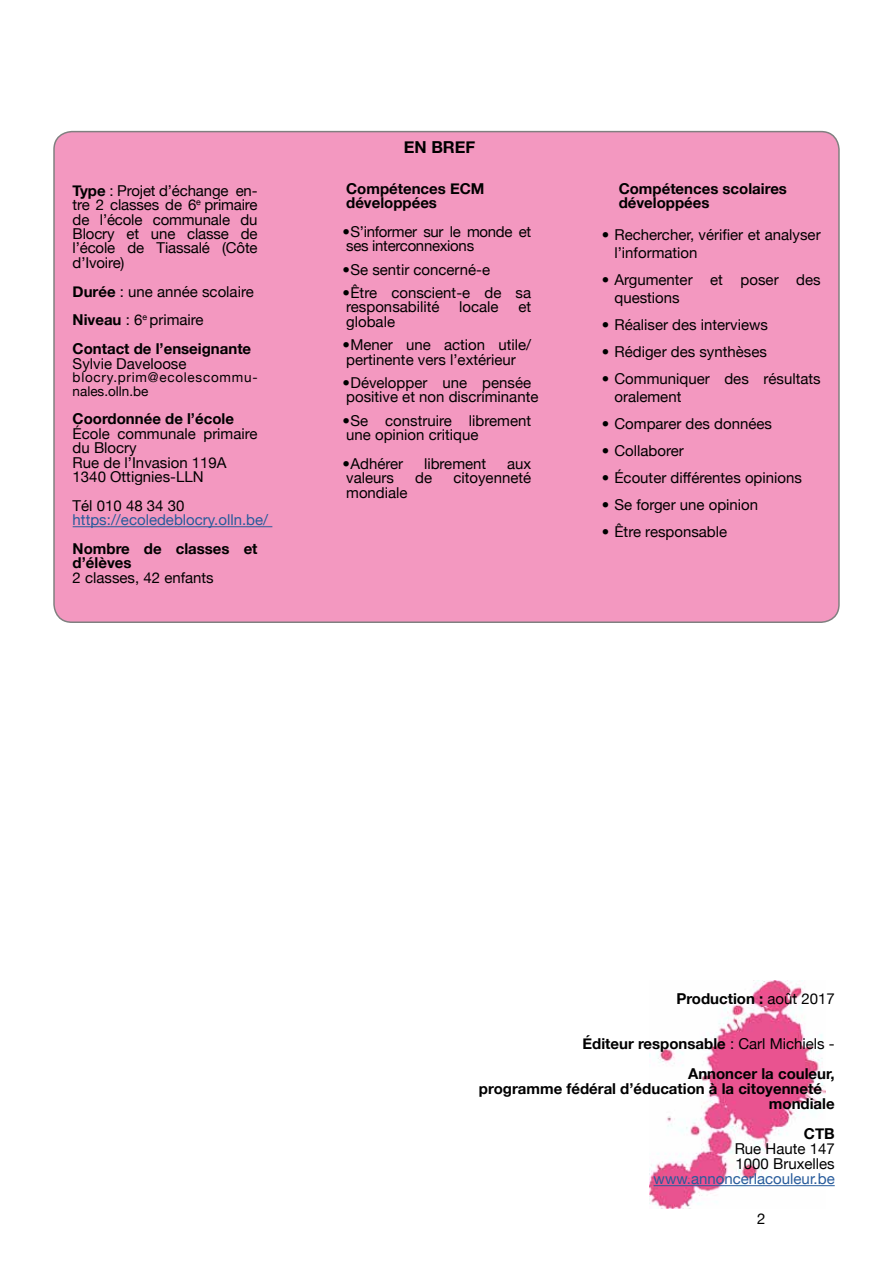
<style>
.page{position:relative;width:893px;height:1263px;background:#fff}
.page>*{position:absolute;margin:0;border:0;box-sizing:border-box;transform-origin:0 0}
.t1{font:700 16.5px "Helvetica Neue";color:#000}
.t2{font:15px/14.4px "Helvetica Neue";color:#000}
.t3{font:700 15px/14.4px "Helvetica Neue";color:#000}
.t4{font:15px "Helvetica Neue";color:#275b9b}
.t5{font:15px/14.4px "Helvetica Neue";letter-spacing:-.02em;color:#000}
.t6{font:13.5px/13.5px "Helvetica Neue";letter-spacing:.055em;color:#000}
.s1{font-weight:700}
.s2{font-weight:400}
</style>
<div class="page">
<img style="left:650px;top:980px;width:175px;height:229px">
<hr style="left:654px;top:1185px;width:181px;height:1px;background:#275b9b">
<div style="left:54px;top:132px;width:785px;height:490px;background:#f398c0;border-radius:18px"></div>
<hr style="left:73px;top:526px;width:199px;height:1px;background:#275b9b">
<p class="t2" style="left:73px;top:183px;width:186px;text-align:justify"><span class="s1">Type</span> : Projet d’échange en&shy;tre 2 classes de 6<sup>e</sup> primaire de l’école communale du Blocry et une classe de l’école de Tiassalé (Côte d’Ivoire)</p>
<p class="t3" style="left:73px;top:276px;width:183px;line-height:28.8px">Durée <span class="s2">: une année scolaire<br></span>Niveau <span class="s2">: 6</span><sup>e</sup> <span class="s2">primaire<br></span>Contact de l’enseignante</p>
<p class="t2" style="left:73px;top:356px;width:115px">Sylvie Daveloose</p>
<p class="t6" style="left:73px;top:370px;width:186px">blocry.prim@ecolescommu&shy;nales.olln.be</p>
<p class="t3" style="left:73px;top:411px;width:163px">Coordonnée de l’école</p>
<p class="t2" style="left:73px;top:426px;width:186px">École communale primaire du Blocry<br>Rue de l’Invasion 119A<br>1340 Ottignies-LLN</p>
<p class="t2" style="left:73px;top:498px;width:113px">Tél 010 48 34 30</p>
<p class="t4" style="left:73px;top:511px;width:197px">https://ecoledeblocry.olln.be/</p>
<p class="t3" style="left:73px;top:541px;width:186px">Nombre de classes et d’élèves</p>
<p class="t2" style="left:73px;top:570px;width:143px">2 classes, 42 enfants</p>
<p class="t1" style="left:404px;top:137px;width:73px">EN BREF</p>
<p class="t3" style="left:346px;top:181px;width:140px">Compétences ECM développées</p>
<p class="t5" style="left:343px;top:224px;width:190px">•S’informer sur le monde et ses interconnexions</p>
<p class="t2" style="left:342px;top:262px;width:149px">•Se sentir concerné-e</p>
<p class="t2" style="left:342px;top:285px;width:190px">•Être conscient-e de sa responsabilité</p>
<p class="t2" style="left:459px;top:300px;width:41px">locale</p>
<p class="t2" style="left:518px;top:300px;width:14px">et</p>
<p class="t2" style="left:346px;top:314px;width:50px">globale</p>
<p class="t2" style="left:342px;top:337px;width:190px">•Mener une action utile/ pertinente vers l’extérieur</p>
<p class="t2" style="left:342px;top:375px;width:198px">•Développer une pensée positive et non discriminante</p>
<p class="t2" style="left:342px;top:413px;width:190px">•Se construire librement une opinion critique</p>
<p class="t2" style="left:342px;top:456px;width:62px">•Adhérer</p>
<p class="t2" style="left:424px;top:456px;width:64px">librement</p>
<p class="t2" style="left:507px;top:456px;width:26px">aux</p>
<p class="t2" style="left:346px;top:471px;width:49px">valeurs</p>
<p class="t2" style="left:415px;top:471px;width:18px">de</p>
<p class="t2" style="left:453px;top:471px;width:79px">citoyenneté</p>
<p class="t2" style="left:346px;top:485px;width:63px">mondiale</p>
<p class="t3" style="left:619px;top:181px;width:170px">Compétences scolaires développées</p>
<p class="t2" style="left:614px;top:226px;width:208px;line-height:18px;text-indent:-13px">• Rechercher, vérifier et analyser l’information</p>
<p class="t2" style="left:614px;top:271px;width:208px;line-height:18px;text-indent:-13px">• Argumenter et poser des questions</p>
<p class="t2" style="left:602px;top:318px;width:168px">• Réaliser des interviews</p>
<p class="t2" style="left:602px;top:345px;width:167px">• Rédiger des synthèses</p>
<p class="t2" style="left:614px;top:370px;width:208px;line-height:18px;text-indent:-13px">• Communiquer des résultats oralement</p>
<p class="t2" style="left:602px;top:417px;width:172px">• Comparer des données</p>
<p class="t2" style="left:602px;top:444px;width:84px">• Collaborer</p>
<p class="t2" style="left:602px;top:471px;width:202px">• Écouter différentes opinions</p>
<p class="t2" style="left:602px;top:498px;width:158px">• Se forger une opinion</p>
<p class="t2" style="left:602px;top:525px;width:127px">• Être responsable</p>
<p class="t3" style="left:676px;top:991px;width:160px">Production : <span class="s2">août 2017</span></p>
<p class="t3" style="left:582px;top:1028px;width:254px;line-height:30px;text-align:right">Éditeur responsable <span class="s2">: Carl Michiels -<br></span>Annoncer la couleur,</p>
<p class="t3" style="left:769px;top:1081px;width:67px;line-height:15px;text-indent:-290px">programme fédéral d’éducation à la citoyenneté mondiale</p>
<p class="t3" style="left:804px;top:1126px;width:32px">CTB</p>
<p class="t2" style="left:735px;top:1141px;width:102px;line-height:15px">Rue Haute 147<br>1000 Bruxelles</p>
<p class="t4" style="left:654px;top:1170px;width:183px">www.annoncerlacouleur.be</p>
<p class="t2" style="left:757px;top:1211px;width:10px">2</p>
</div>
